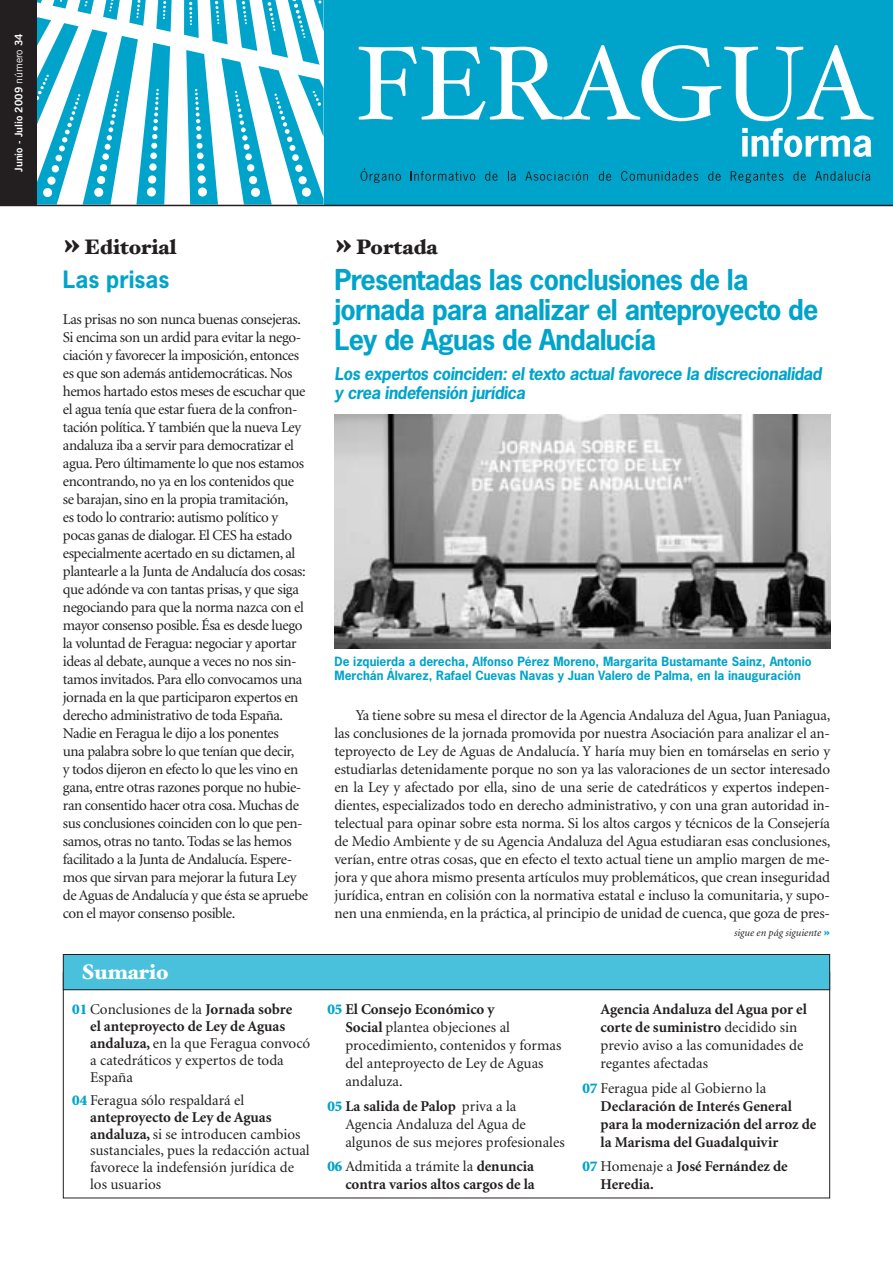
<style>
.page{position:relative;width:893px;height:1263px;background:#fff}
.page>*{position:absolute;margin:0;border:0;box-sizing:border-box;transform-origin:0 0}
.t1{font:700 27px/30px "News Gothic";letter-spacing:-.03em;color:#00a4ca}
.t2{font:700 22.5px "News Gothic";color:#00a4ca}
.t3{font:900 21px "Hoefler Text";color:#231f20}
.t4{font:900 21px "Hoefler Text";color:#fff}
.t5{font:italic 700 16.5px/19.5px "News Gothic";letter-spacing:-.03em;color:#00a4ca}
.t6{font:15px/18px "Minion";letter-spacing:-.03em;color:#231f20;text-align:justify}
.t7{font:15px/16.8px "Minion";color:#231f20}
.t8{font:700 15px/18px "Minion";color:#231f20}
.t9{font:700 12px/14.4px "News Gothic";color:#00a4ca}
.t10{font:10.5px "Trade Gothic Bold Two";color:#fff}
.t11{font:italic 10.5px "Minion";color:#231f20}
.s1{font-family:"Trade Gothic"}
.s2{font-size:36px}
.s3{font-weight:900;color:#00a4ca}
.s4{font-weight:700}
.s5{font-weight:400}
.s6{font-family:"Hoefler Text";font-weight:900;font-style:normal;font-size:13.5px;color:#00a4ca}
</style>
<div class="page">
<div style="left:37px;top:0;width:856px;height:205px;background:#00a4ca"></div>
<svg style="left:742px;top:128px;width:129px;height:29px"></svg>
<svg style="left:359px;top:45px;width:515px;height:76px"></svg>
<svg style="left:37px;top:0;width:287px;height:205px"></svg>
<svg style="left:361px;top:168px;width:40px;height:15px"></svg>
<svg style="left:411px;top:171px;width:64px;height:10px"></svg>
<svg style="left:485px;top:171px;width:13px;height:10px"></svg>
<svg style="left:508px;top:171px;width:8px;height:10px"></svg>
<svg style="left:599px;top:171px;width:12px;height:10px"></svg>
<svg style="left:621px;top:171px;width:77px;height:10px"></svg>
<svg style="left:708px;top:171px;width:13px;height:10px"></svg>
<svg style="left:731px;top:171px;width:52px;height:12px"></svg>
<svg style="left:793px;top:171px;width:13px;height:10px"></svg>
<svg style="left:815px;top:171px;width:55px;height:10px"></svg>
<svg style="left:525px;top:171px;width:63px;height:10px"></svg>
<div style="left:0;top:0;width:37px;height:205px;background:#231f20"></div>
<hr style="left:0;top:205px;width:893px;height:1px;background:#231f20">
<div style="left:63px;top:954px;width:767px;height:36px;background:#49c0dc"></div>
<div style="left:63px;top:954px;width:767px;height:36px;border:1px solid #231f20"></div>
<img style="left:334px;top:414px;width:496px;height:234px">
<p class="t10" style="left:12px;top:172px;width:140px;rotate:-90deg">Junio - Julio 2009 <span class="s1">número</span> 34</p>
<h3 class="t3" style="left:63px;top:235px;width:115px"><span class="s2">»</span> Editorial</h3>
<h3 class="t3" style="left:334px;top:235px;width:105px"><span class="s2">»</span> Portada</h3>
<h2 class="t2" style="left:63px;top:265px;width:108px">Las prisas</h2>
<h1 class="t1" style="left:334px;top:264px;width:486px">Presentadas las conclusiones de la jornada para analizar el anteproyecto de<br>Ley de Aguas de Andalucía</h1>
<p class="t6" style="left:63px;top:311px;width:247px;text-align:left">Las prisas no son nunca buenas consejeras.<br>Si encima son un ardid para evitar la nego&shy;ciación y favorecer la imposición, entonces es que son además antidemocráticas. Nos hemos hartado estos meses de escuchar que el agua tenía que estar fuera de la confron&shy;tación política. Y también que la nueva Ley andaluza iba a servir para democratizar el agua. Pero últimamente lo que nos estamos encontrando, no ya en los contenidos que se barajan, sino en la propia tramitación,<br>es todo lo contrario: autismo político y pocas ganas de dialogar. El CES ha estado especialmente acertado en su dictamen, al plantearle a la Junta de Andalucía dos cosas: que adónde va con tantas prisas, y que siga negociando para que la norma nazca con el mayor consenso posible. Ésa es desde luego la voluntad de Feragua: negociar y aportar ideas al debate, aunque a veces no nos sin&shy;tamos invitados. Para ello convocamos una jornada en la que participaron expertos en derecho administrativo de toda España.<br>Nadie en Feragua le dijo a los ponentes<br>una palabra sobre lo que tenían que decir,<br>y todos dijeron en efecto lo que les vino en gana, entre otras razones porque no hubie&shy;ran consentido hacer otra cosa. Muchas de sus conclusiones coinciden con lo que pen&shy;samos, otras no tanto. Todas se las hemos facilitado a la Junta de Andalucía. Espere&shy;mos que sirvan para mejorar la futura Ley de Aguas de Andalucía y que ésta se apruebe con el mayor consenso posible.</p>
<p class="t5" style="left:334px;top:363px;width:489px">Los expertos coinciden: el texto actual favorece la discrecionalidad y crea indefensión jurídica</p>
<p class="t9" style="left:334px;top:654px;width:479px">De izquierda a derecha, Alfonso Pérez Moreno, Margarita Bustamante Sainz, Antonio<br>Merchán Álvarez, Rafael Cuevas Navas y Juan Valero de Palma, en la inauguración</p>
<p class="t6" style="left:334px;top:707px;width:497px;text-indent:21px">Ya tiene sobre su mesa el director de la Agencia Andaluza del Agua, Juan Paniagua, las conclusiones de la jornada promovida por nuestra Asociación para analizar el an&shy;teproyecto de Ley de Aguas de Andalucía. Y haría muy bien en tomárselas en serio y estudiarlas detenidamente porque no son ya las valoraciones de un sector interesado en la Ley y afectado por ella, sino de una serie de catedráticos y expertos indepen&shy;dientes, especializados todo en derecho administrativo, y con una gran autoridad in&shy;telectual para opinar sobre esta norma. Si los altos cargos y técnicos de la Consejería de Medio Ambiente y de su Agencia Andaluza del Agua estudiaran esas conclusiones, verían, entre otras cosas, que en efecto el texto actual tiene un amplio margen de me&shy;jora y que ahora mismo presenta artículos muy problemáticos, que crean inseguridad jurídica, entran en colisión con la normativa estatal e incluso la comunitaria, y supo&shy;nen una enmienda, en la práctica, al principio de unidad de cuenca, que goza de pres-</p>
<h3 class="t4" style="left:81px;top:959px;width:89px">Sumario</h3>
<p class="t7" style="left:90px;top:1001px;width:222px;text-indent:-18px"><span class="s3">01</span> Conclusiones de la <span class="s4">Jornada sobre<br>el anteproyecto de Ley de Aguas andaluza,</span> en la que Feragua convocó a catedráticos y expertos de toda<br>España</p>
<p class="t7" style="left:90px;top:1092px;width:221px;text-indent:-18px"><span class="s3">04</span> Feragua sólo respaldará el <span class="s4">anteproyecto de Ley de Aguas andaluza,</span> si se introducen cambios sustanciales, pues la redacción actual favorece la indefensión jurídica de los usuarios</p>
<p class="t7" style="left:345px;top:1001px;width:217px;line-height:18px;text-indent:-18px"><span class="s3">05</span> <span class="s4">El Consejo Económico y<br>Social</span> plantea objeciones al procedimiento, contenidos y formas del anteproyecto de Ley de Aguas andaluza.</p>
<p class="t7" style="left:345px;top:1097px;width:221px;line-height:18px;text-indent:-18px"><span class="s3">05</span> <span class="s4">La salida de Palop</span> priva a la<br>Agencia Andaluza del Agua de algunos de sus mejores profesionales</p>
<p class="t8" style="left:327px;top:1158px;width:209px;text-align:right"><span class="s3">06</span> <span class="s5">Admitida a trámite la</span> denuncia contra varios altos cargos de la</p>
<p class="t11" style="left:734px;top:927px;width:97px">sigue en pág siguiente <span class="s6">»</span></p>
<p class="t7" style="left:601px;top:1001px;width:208px;line-height:18px"><span class="s4">Agencia Andaluza del Agua por el corte de suministro</span> decidido sin previo aviso a las comunidades de regantes afectadas</p>
<p class="t8" style="left:601px;top:1079px;width:217px;text-indent:-18px"><span class="s3">07</span> <span class="s5">Feragua pide al Gobierno la<br></span>Declaración de Interés General para la modernización del arroz de la Marisma del Guadalquivir</p>
<p class="t8" style="left:601px;top:1158px;width:189px;text-indent:-18px"><span class="s3">07</span> <span class="s5">Homenaje a</span> José Fernández de<br>Heredia.</p>
</div>
